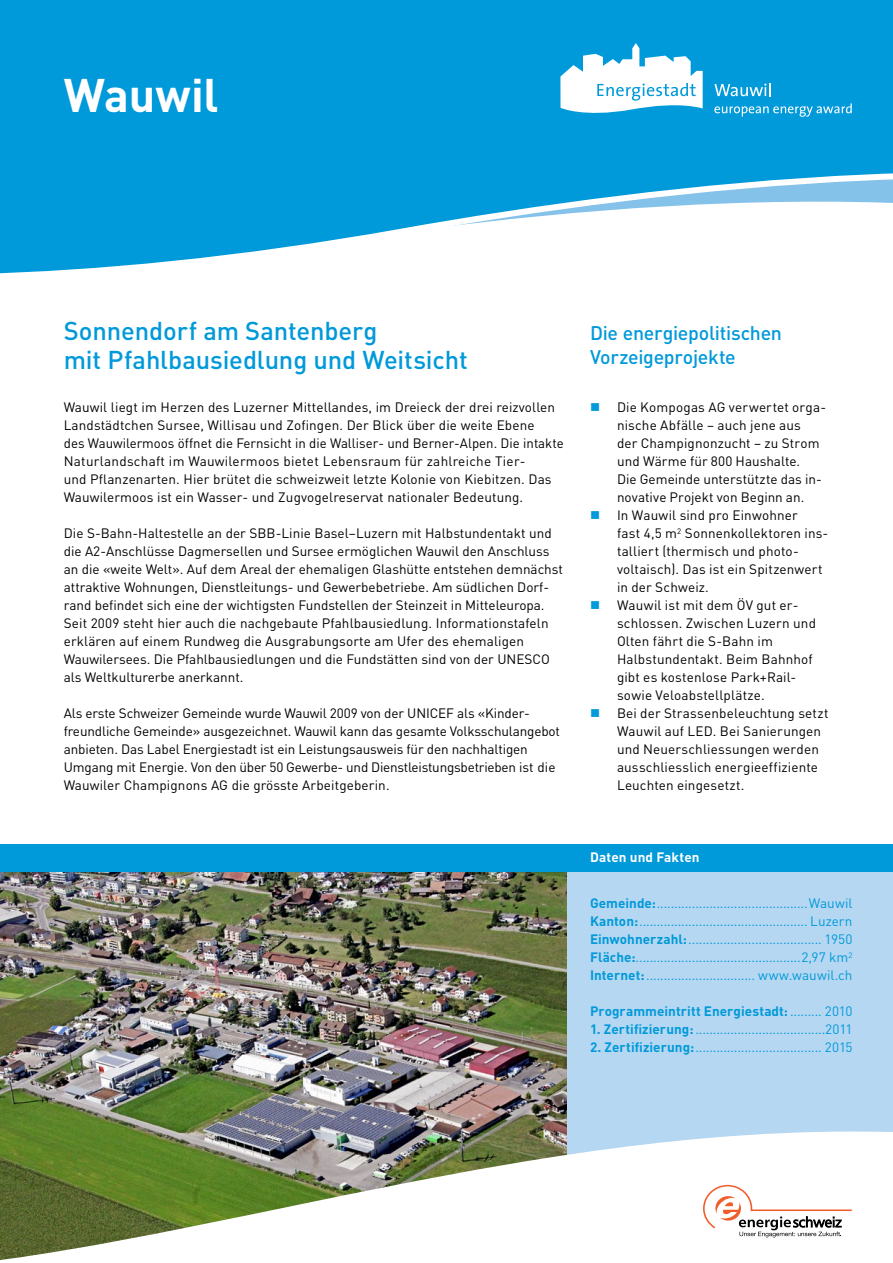
<style>
.page{position:relative;width:893px;height:1263px;background:#fff}
.page>*{position:absolute;margin:0;border:0;box-sizing:border-box;transform-origin:0 0}
.t1{font:700 46.5px "DIN Pro";letter-spacing:-.01em;color:#fff}
.t2{font:500 25.5px/28.5px "DIN Pro";letter-spacing:-.005em;color:#0099da}
.t3{font:500 19.5px/23.4px "DIN Pro";letter-spacing:-.015em;color:#0099da}
.t4{font:13.5px/18px "DIN Pro";letter-spacing:.005em;color:#000}
.t5{font:13.5px/18px "DIN Pro";letter-spacing:.005em;color:#0099da;text-align:justify}
.t6{font:700 13.5px "DIN Pro";letter-spacing:.005em;color:#0099da}
.t7{font:700 13.5px "DIN Pro";letter-spacing:.01em;color:#fff}
.s1{font-weight:700}
.s2{font-weight:400}
</style>
<div class="page">
<svg style="left:0;top:0;width:893px;height:274px"></svg>
<div style="left:0;top:844px;width:893px;height:419px;background:#b5d7f1"></div>
<img style="left:0;top:871px;width:567px;height:260px">
<svg style="left:0;top:1131px;width:893px;height:132px;background:#c1cab4"></svg>
<svg style="left:560px;top:43px;width:143px;height:75px"></svg>
<svg style="left:714px;top:83px;width:57px;height:13px"></svg>
<svg style="left:714px;top:103px;width:138px;height:14px;background:#32ade1"></svg>
<div style="left:0;top:844px;width:893px;height:27px;background:#0099da"></div>
<svg style="left:703px;top:1184px;width:150px;height:53px;background:#eae1dd"></svg>
<h1 class="t1" style="left:64px;top:64px;width:156px">Wauwil</h1>
<h2 class="t2" style="left:64px;top:316px;width:405px">Sonnendorf am Santenberg<br>mit Pfahlbausiedlung und Weitsicht</h2>
<p class="t4" style="left:64px;top:398px;width:501px">Wauwil liegt im Herzen des Luzerner Mittellandes, im Dreieck der drei reizvollen Landstädtchen Sursee, Willisau und Zofingen. Der Blick über die weite Ebene<br>des Wauwilermoos öffnet die Fernsicht in die Walliser- und Berner-Alpen. Die intakte Naturlandschaft im Wauwilermoos bietet Lebensraum für zahlreiche Tier-<br>und Pflanzenarten. Hier brütet die schweizweit letzte Kolonie von Kiebitzen. Das Wauwilermoos ist ein Wasser- und Zugvogelreservat nationaler Bedeutung.</p>
<p class="t4" style="left:64px;top:524px;width:501px">Die S-Bahn-Haltestelle an der SBB-Linie Basel–Luzern mit Halbstundentakt und die A2-Anschlüsse Dagmersellen und Sursee ermöglichen Wauwil den Anschluss an die «weite Welt». Auf dem Areal der ehemaligen Glashütte entstehen demnächst attraktive Wohnungen, Dienstleitungs- und Gewerbebetriebe. Am südlichen Dorf&shy;rand befindet sich eine der wichtigsten Fundstellen der Steinzeit in Mitteleuropa.<br>Seit 2009 steht hier auch die nachgebaute Pfahlbausiedlung. Informationstafeln erklären auf einem Rundweg die Ausgrabungsorte am Ufer des ehemaligen Wauwilersees. Die Pfahlbausiedlungen und die Fundstätten sind von der UNESCO als Weltkulturerbe anerkannt.</p>
<p class="t4" style="left:64px;top:704px;width:498px">Als erste Schweizer Gemeinde wurde Wauwil 2009 von der UNICEF als «Kinder&shy;freundliche Gemeinde» ausgezeichnet. Wauwil kann das gesamte Volksschulangebot anbieten. Das Label Energiestadt ist ein Leistungsausweis für den nachhaltigen Umgang mit Energie. Von den über 50 Gewerbe- und Dienstleistungsbetrieben ist die Wauwiler Champignons AG die grösste Arbeitgeberin.</p>
<h3 class="t3" style="left:590px;top:321px;width:194px">Die energiepolitischen<br>Vorzeigeprojekte</h3>
<p class="t4" style="left:617px;top:398px;width:213px">Die Kompogas AG verwertet orga&shy;nische Abfälle – auch jene aus<br>der Champignonzucht – zu Strom und Wärme für 800 Haushalte.<br>Die Gemeinde unterstützte das in&shy;novative Projekt von Beginn an.<br>In Wauwil sind pro Einwohner<br>fast 4,5 m<sup>2</sup> Sonnenkollektoren ins&shy;talliert (thermisch und photo&shy;voltaisch). Das ist ein Spitzenwert in der Schweiz.<br>Wauwil ist mit dem ÖV gut er&shy;schlossen. Zwischen Luzern und<br>Olten fährt die S-Bahn im<br>Halbstundentakt. Beim Bahnhof gibt es kostenlose Park+Rail&shy;sowie Veloabstellplätze.<br>Bei der Strassenbeleuchtung setzt<br>Wauwil auf LED. Bei Sanierungen und Neuerschliessungen werden ausschliesslich energieeffiziente<br>Leuchten eingesetzt.</p>
<p class="t7" style="left:590px;top:848px;width:111px">Daten und Fakten</p>
<p class="t5" style="left:590px;top:894px;width:264px"><span class="s1">Gemeinde:</span>...........................................Wauwil <span class="s1">Kanton:</span>................................................ Luzern <span class="s1">Einwohnerzahl:</span>...................................... 1950<br><span class="s1">Fläche:</span>...............................................2,97 km<sup>2<br></sup><span class="s1">Internet:</span>............................... www.wauwil.ch</p>
<p class="t6" style="left:590px;top:1002px;width:264px">Programmeintritt Energiestadt:<span class="s2">......... 2010</span></p>
<p class="t5" style="left:590px;top:1020px;width:264px"><span class="s1">1. Zertifizierung:</span>.....................................2011</p>
<p class="t5" style="left:590px;top:1038px;width:264px"><span class="s1">2. Zertifizierung:</span>.................................... 2015</p>
</div>
